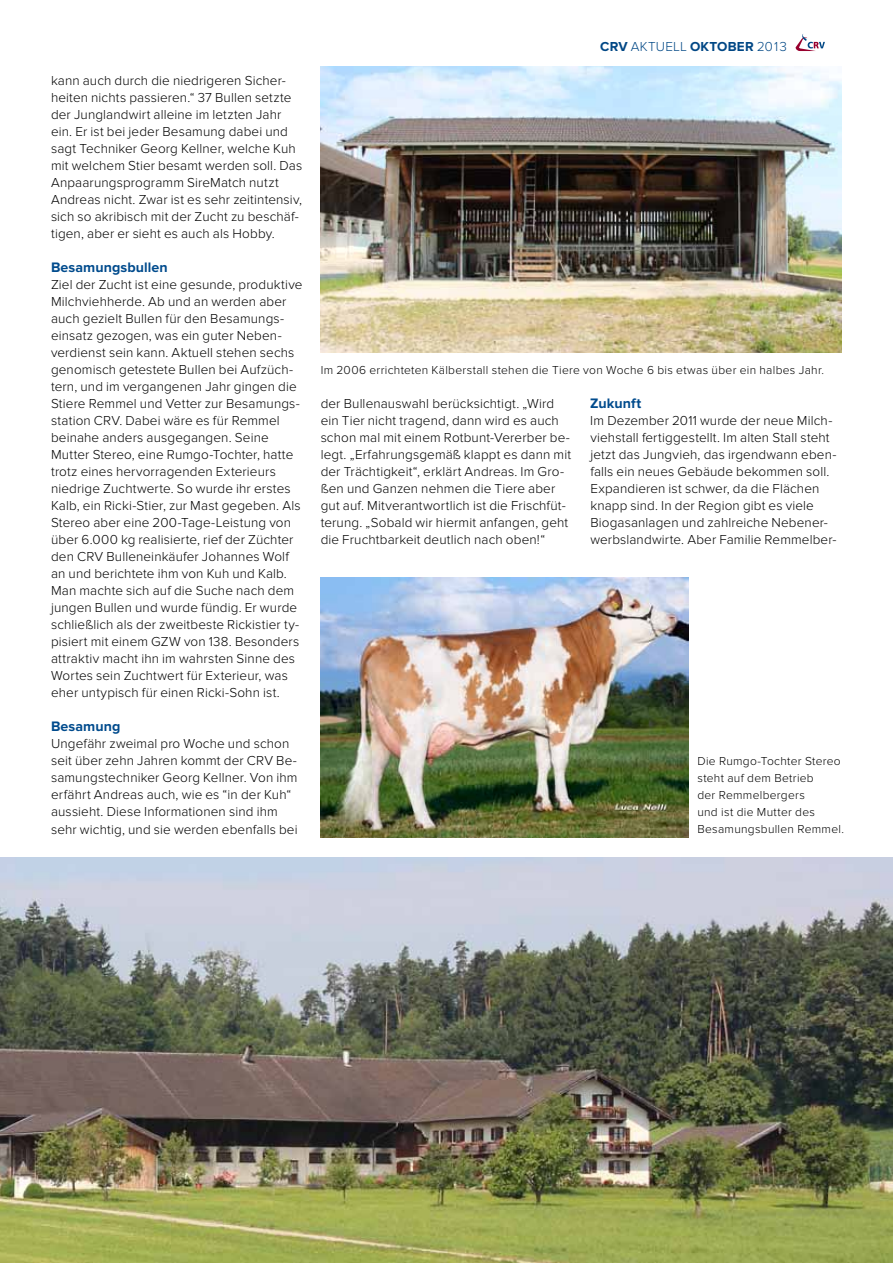
<style>
.page{position:relative;width:893px;height:1263px;background:#fff}
.page>*{position:absolute;margin:0;border:0;box-sizing:border-box;transform-origin:0 0}
.t1{font:700 14.25px "Proxima Nova";letter-spacing:.005em;color:#004b8d}
.t2{font:300 13.5px/17px "Proxima Nova";letter-spacing:.01em;color:#000}
.t3{font:300 13.5px "Proxima Nova";letter-spacing:.01em;color:#004785}
.t4{font:300 12px/17px "Proxima Nova";letter-spacing:.025em;color:#000}
.s1{font-weight:700}
</style>
<div class="page">
<svg style="left:795px;top:34px;width:30px;height:17px"></svg>
<img style="left:0;top:857px;width:893px;height:406px">
<img style="left:321px;top:66px;width:521px;height:287px">
<img style="left:321px;top:578px;width:368px;height:259px">
<p class="t2" style="left:51px;top:72px;width:253px">kann auch durch die niedrigeren Sicher&shy;heiten nichts passieren.“ 37 Bullen setzte der Junglandwirt alleine im letzten Jahr ein. Er ist bei jeder Besamung dabei und sagt Techniker Georg Kellner, welche Kuh mit welchem Stier besamt werden soll. Das Anpaarungsprogramm SireMatch nutzt Andreas nicht. Zwar ist es sehr zeitintensiv, sich so akribisch mit der Zucht zu beschäf&shy;tigen, aber er sieht es auch als Hobby.</p>
<p class="t1" style="left:51px;top:259px;width:118px">Besamungsbullen</p>
<p class="t2" style="left:51px;top:276px;width:253px">Ziel der Zucht ist eine gesunde, produktive Milchviehherde. Ab und an werden aber auch gezielt Bullen für den Besamungs&shy;einsatz gezogen, was ein guter Neben&shy;verdienst sein kann. Aktuell stehen sechs genomisch getestete Bullen bei Aufzüch&shy;tern, und im vergangenen Jahr gingen die Stiere Remmel und Vetter zur Besamungs&shy;station CRV. Dabei wäre es für Remmel beinahe anders ausgegangen. Seine Mutter Stereo, eine Rumgo-Tochter, hatte trotz eines hervorragenden Exterieurs niedrige Zuchtwerte. So wurde ihr erstes Kalb, ein Ricki-Stier, zur Mast gegeben. Als Stereo aber eine 200-Tage-Leistung von über 6.000 kg realisierte, rief der Züchter den CRV Bulleneinkäufer Johannes Wolf an und berichtete ihm von Kuh und Kalb.<br>Man machte sich auf die Suche nach dem jungen Bullen und wurde fündig. Er wurde schließlich als der zweitbeste Rickistier ty&shy;pisiert mit einem GZW von 138. Besonders attraktiv macht ihn im wahrsten Sinne des Wortes sein Zuchtwert für Exterieur, was eher untypisch für einen Ricki-Sohn ist.</p>
<p class="t1" style="left:51px;top:718px;width:71px">Besamung</p>
<p class="t2" style="left:51px;top:736px;width:248px">Ungefähr zweimal pro Woche und schon seit über zehn Jahren kommt der CRV Be&shy;samungstechniker Georg Kellner. Von ihm erfährt Andreas auch, wie es “in der Kuh“ aussieht. Diese I nformationen sind ihm sehr wichtig, und sie werden ebenfalls bei</p>
<p class="t3" style="left:600px;top:39px;width:188px"><span class="s1">CRV</span> AKTUELL <span class="s1">Oktober</span> 2013</p>
<p class="t4" style="left:321px;top:362px;width:505px">I m 2006 errichteten Kälberstall stehen die Tiere von Woche 6 bis etwas über ein halbes Jahr.</p>
<p class="t2" style="left:321px;top:395px;width:252px">der Bullenauswahl berücksichtigt. „Wird ein Tier nicht tragend, dann wird es auch schon mal mit einem Rotbunt-Vererber be&shy;legt. „Erfahrungsgemäß klappt es dann mit der Trächtigkeit“, erklärt Andreas. I m Gro&shy;ßen und Ganzen nehmen die Tiere aber gut auf. Mitverantwortlich ist die Frischfüt&shy;terung. „Sobald wir hiermit anfangen, geht die Fruchtbarkeit deutlich nach oben!“</p>
<p class="t1" style="left:590px;top:395px;width:52px">Zukunft</p>
<p class="t2" style="left:590px;top:412px;width:248px">I m Dezember 2011 wurde der neue Milch&shy;viehstall fertiggestellt. I m alten Stall steht jetzt das Jungvieh, das irgendwann eben&shy;falls ein neues Gebäude bekommen soll.<br>Expandieren ist schwer, da die Flächen knapp sind. I n der Region gibt es viele Biogasanlagen und zahlreiche Nebener&shy;werbslandwirte. Aber Familie Remmelber-</p>
<p class="t4" style="left:697px;top:753px;width:148px">Die Rumgo-Tochter Stereo steht auf dem Betrieb<br>der Remmelbergers<br>und ist die Mutter des<br>Besamungsbullen Remmel.</p>
</div>
